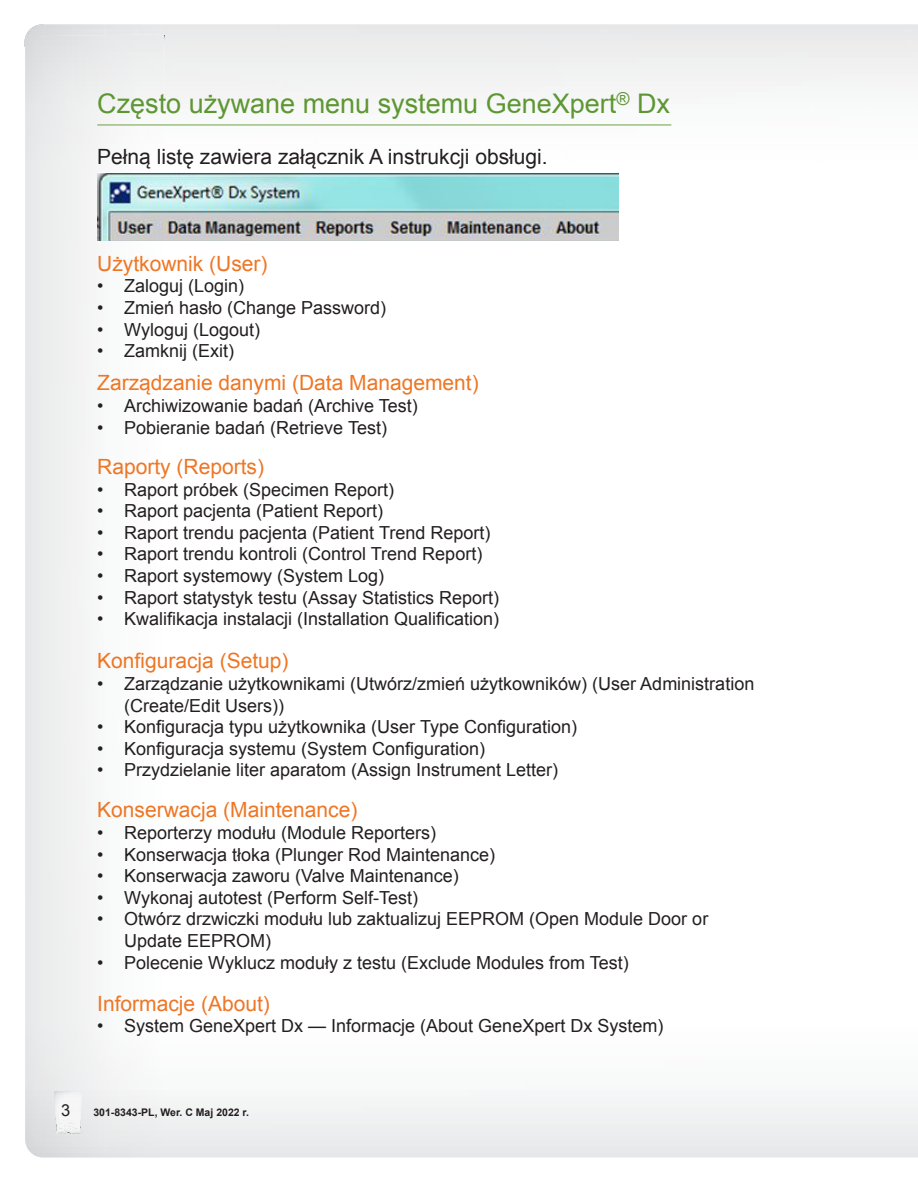
<style>
.page{position:relative;width:918px;height:1188px;background:#fff}
.page>*{position:absolute;margin:0;border:0;box-sizing:border-box;transform-origin:0 0}
.t1{font:27px "Arial";color:#5d9732}
.t2{font:21px "Arial";color:#ee7624}
.t3{font:21px "Arial";color:#231f20}
.t4{font:18px/21.6px "Arial";color:#231f20}
.t5{font:16.5px "Arial";color:#231f20}
.t6{font:700 10.5px "Arial";color:#231f20}
</style>
<div class="page">
<img style="left:24px;top:25px;width:14px;height:22px">
<hr style="left:97px;top:125px;width:574px;height:1px;background:#5d9732">
<img style="left:97px;top:173px;width:522px;height:67px">
<svg style="left:55px;top:1109px;width:27px;height:25px"></svg>
<svg style="left:58px;top:1091px;width:10px;height:5px"></svg>
<img style="left:68px;top:1091px;width:14px;height:5px">
<h1 class="t1" style="left:97px;top:86px;width:574px">Często używane menu systemu GeneXpert<sup>®</sup> Dx</h1>
<p class="t3" style="left:97px;top:143px;width:452px">Pełną listę zawiera załącznik A instrukcji obsługi.</p>
<p class="t2" style="left:97px;top:250px;width:172px">Użytkownik (User)</p>
<p class="t4" style="left:97px;top:277px;width:149px">• Zaloguj (Login)</p>
<p class="t4" style="left:97px;top:299px;width:291px">• Zmień hasło (Change Password)</p>
<p class="t4" style="left:97px;top:320px;width:164px">• Wyloguj (Logout)</p>
<p class="t4" style="left:97px;top:342px;width:138px">• Zamknij (Exit)</p>
<p class="t2" style="left:97px;top:369px;width:383px">Zarządzanie danymi (Data Management)</p>
<p class="t4" style="left:97px;top:397px;width:322px">• Archiwizowanie badań (Archive Test)</p>
<p class="t4" style="left:97px;top:418px;width:291px">• Pobieranie badań (Retrieve Test)</p>
<p class="t2" style="left:97px;top:453px;width:168px">Raporty (Reports)</p>
<p class="t4" style="left:97px;top:480px;width:299px">• Raport próbek (Specimen Report)</p>
<p class="t4" style="left:97px;top:502px;width:288px">• Raport pacjenta (Patient Report)</p>
<p class="t4" style="left:97px;top:523px;width:395px">• Raport trendu pacjenta (Patient Trend Report)</p>
<p class="t4" style="left:97px;top:545px;width:387px">• Raport trendu kontroli (Control Trend Report)</p>
<p class="t4" style="left:97px;top:567px;width:289px">• Raport systemowy (System Log)</p>
<p class="t4" style="left:97px;top:588px;width:404px">• Raport statystyk testu (Assay Statistics Report)</p>
<p class="t4" style="left:97px;top:610px;width:404px">• Kwalifikacja instalacji (Installation Qualification)</p>
<p class="t2" style="left:97px;top:647px;width:193px">Konfiguracja (Setup)</p>
<p class="t4" style="left:124px;top:675px;width:632px;text-indent:-27px">• Zarządzanie użytkownikami (Utwórz/zmień użytkowników) (User Administration (Create/Edit Users))</p>
<p class="t4" style="left:97px;top:718px;width:481px">• Konfiguracja typu użytkownika (User Type Configuration)</p>
<p class="t4" style="left:97px;top:739px;width:390px">• Konfiguracja systemu (System Configuration)</p>
<p class="t4" style="left:97px;top:761px;width:463px">• Przydzielanie liter aparatom (Assign Instrument Letter)</p>
<p class="t2" style="left:97px;top:796px;width:262px">Konserwacja (Maintenance)</p>
<p class="t4" style="left:97px;top:824px;width:341px">• Reporterzy modułu (Module Reporters)</p>
<p class="t4" style="left:97px;top:845px;width:400px">• Konserwacja tłoka (Plunger Rod Maintenance)</p>
<p class="t4" style="left:97px;top:867px;width:363px">• Konserwacja zaworu (Valve Maintenance)</p>
<p class="t4" style="left:97px;top:888px;width:322px">• Wykonaj autotest (Perform Self-Test)</p>
<p class="t4" style="left:124px;top:910px;width:586px;text-indent:-27px">• Otwórz drzwiczki modułu lub zaktualizuj EEPROM (Open Module Door or<br>Update EEPROM)</p>
<p class="t4" style="left:97px;top:953px;width:533px">• Polecenie Wyklucz moduły z testu (Exclude Modules from Test)</p>
<p class="t2" style="left:97px;top:990px;width:174px">Informacje (About)</p>
<p class="t4" style="left:97px;top:1017px;width:568px">• System GeneXpert Dx — Informacje (About GeneXpert Dx System)</p>
<p class="t5" style="left:61px;top:1104px;width:11px">3</p>
<p class="t6" style="left:93px;top:1105px;width:157px">301-8343-PL, Wer. C Maj 2022 r.</p>
</div>
